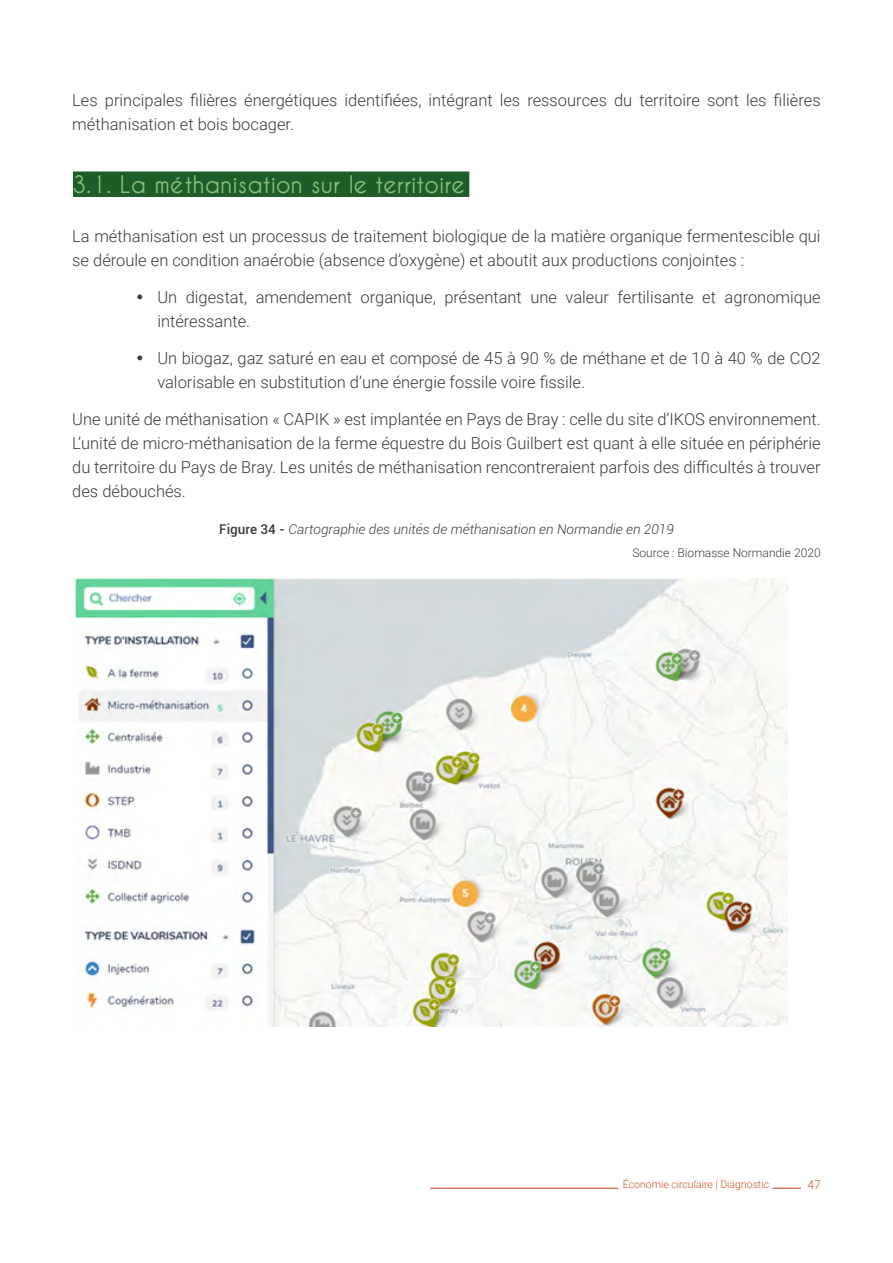
<style>
.page{position:relative;width:893px;height:1263px;background:#fff}
.page>*{position:absolute;margin:0;border:0;box-sizing:border-box;transform-origin:0 0}
.t1{font:700 24px "Caviar Dreams";color:#8cbd7a}
.t2{font:300 16.5px/24px "Roboto";color:#3c3c3b}
.t3{font:italic 300 13.5px "Roboto";color:#3c3c3b}
.Sources{font:300 12px "Roboto";color:#3c3c3b}
.t4{font:300 12px "Roboto";color:#cc5228}
.t5{font:300 10.5px "Roboto";color:#cc5228}
.s1{font-weight:500;font-style:normal}
</style>
<div class="page">
<hr style="left:430px;top:1188px;width:188px;height:1px;background:#c63e18">
<svg style="left:772px;top:1188px;width:29px;height:1px"></svg>
<div style="left:73px;top:171px;width:396px;height:26px;background:#1e5d2a"></div>
<img style="left:72px;top:578px;width:715px;height:448px">
<p class="t2" style="left:72px;top:87px;width:750px">Les principales filières énergétiques identifiées, intégrant les ressources du territoire sont les filières méthanisation et bois bocager.</p>
<p class="t1" style="left:72px;top:171px;width:394px">3.1. La méthanisation sur le territoire</p>
<p class="t2" style="left:72px;top:224px;width:750px">La méthanisation est un processus de traitement biologique de la matière organique fermentescible qui se déroule en condition anaérobie (absence d’oxygène) et aboutit aux productions conjointes :</p>
<p class="t2" style="left:157px;top:285px;width:665px">Un digestat, amendement organique, présentant une valeur fertilisante et agronomique intéressante.</p>
<p class="t2" style="left:157px;top:345px;width:665px">Un biogaz, gaz saturé en eau et composé de 45 à 90 % de méthane et de 10 à 40 % de CO2 valorisable en substitution d’une énergie fossile voire fissile.</p>
<p class="t2" style="left:72px;top:406px;width:750px;text-align:justify">Une unité de méthanisation « CAPIK » est implantée en Pays de Bray : celle du site d’IKOS environnement.<br>L’unité de micro-méthanisation de la ferme équestre du Bois Guilbert est quant à elle située en périphérie du territoire du Pays de Bray. Les unités de méthanisation rencontreraient parfois des difficultés à trouver des débouchés.</p>
<p class="t3" style="left:219px;top:520px;width:456px"><span class="s1">Figure 34 -</span> Cartographie des unités de méthanisation en Normandie en 2019</p>
<p class="Sources" style="left:632px;top:545px;width:190px">Source : Biomasse Normandie 2020</p>
<p class="t5" style="left:623px;top:1177px;width:148px">Économie circulaire | Diagnostic</p>
<p class="t4" style="left:807px;top:1176px;width:15px">47</p>
</div>
